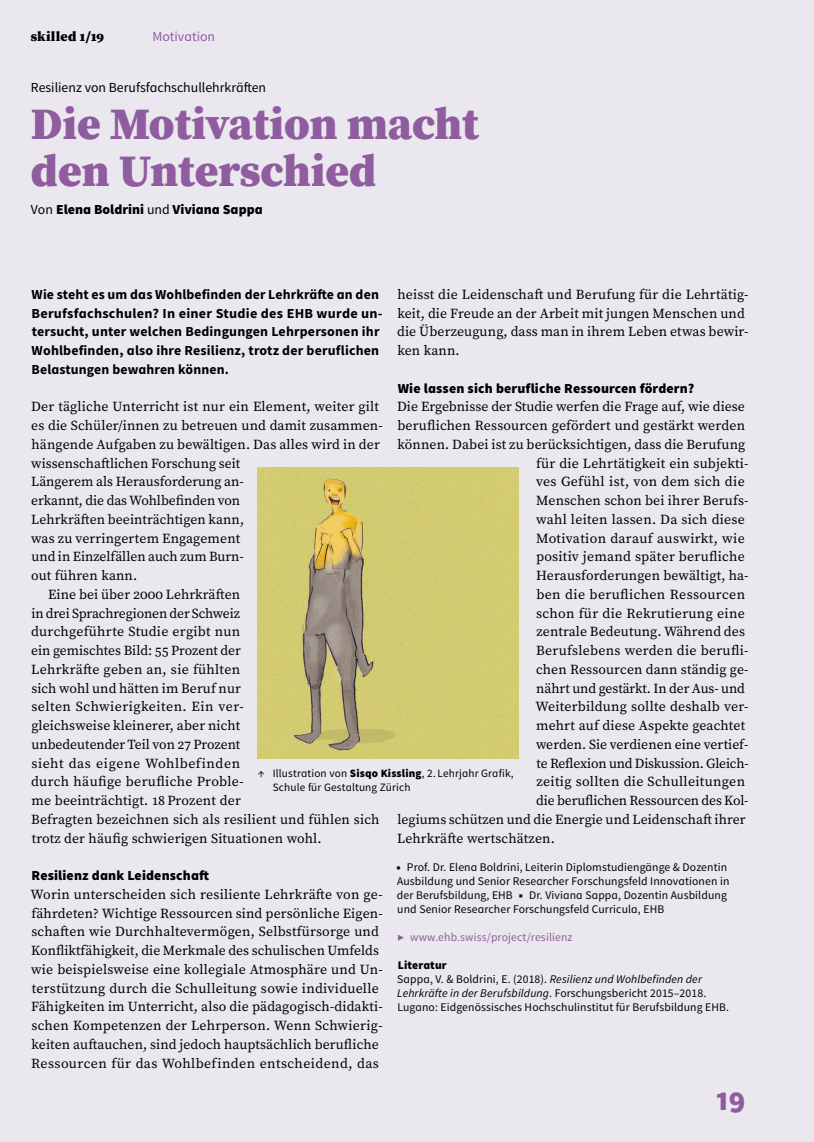
<style>
.page{position:relative;width:814px;height:1142px;background:#eae8ee}
.page>*{position:absolute;margin:0;border:0;box-sizing:border-box;transform-origin:0 0}
.H1-Titel-Artikel{font:900 45px/46.8px "Source Serif Pro";color:#8f5d9f}
.t1{font:900 30px "Source Sans Pro";color:#8f5d9f}
.P-Lauftext-ohne-Einz{font:13.8px/18.8px "Source Serif Pro";letter-spacing:.01em;color:#000}
.P-Lauftext{font:13.8px/18.8px "Source Serif Pro";letter-spacing:.01em;color:#000}
.P-Lead{font:700 13.8px/18.8px "Source Sans Pro";letter-spacing:.01em;color:#000}
.P-Zwischentitel{font:900 13.8px "Source Sans Pro";letter-spacing:.01em;color:#000}
.P-Obertitel{font:13.8px "Source Sans Pro";color:#000}
.P-Lauftext-ohne-Einz-2{font:13.8px "Source Serif Pro";letter-spacing:-.01em;color:#000}
.P-Autor{font:900 13.8px "Source Sans Pro";color:#000}
.H2-Kolumnentitel{font:900 13.8px "Source Serif Pro";letter-spacing:.02em;color:#000}
.H2-Kolumnentitel-2{font:13.8px "Source Sans Pro";color:#8f5d9f}
.P-Infos-nach-Text{font:11.7px/14.1px "Source Sans Pro";letter-spacing:.01em;color:#000}
.P-www-Links-nach-Tex{font:11.7px "Source Sans Pro";letter-spacing:.01em;color:#8f5d9f}
.P-Infos-nach-Text-2{font:900 11.7px "Source Sans Pro";letter-spacing:.01em;color:#000}
.Artefakt-Bildlegende{font:11.25px/14.1px "Source Sans Pro";letter-spacing:.015em;color:#000}
.s1{font-weight:400}
.s2{font-weight:900}
.s3{font-style:italic}
</style>
<div class="page">
<img style="left:258px;top:467px;width:260px;height:291px">
<h2 class="H2-Kolumnentitel" style="left:31px;top:27px;width:75px">skilled 1/19</h2>
<h2 class="H2-Kolumnentitel-2" style="left:152px;top:28px;width:64px">Motivation</h2>
<p class="P-Obertitel" style="left:31px;top:79px;width:237px">Resilienz von Berufsfachschullehrkräften</p>
<h1 class="H1-Titel-Artikel" style="left:31px;top:100px;width:449px">Die Motivation macht den Unterschied</h1>
<p class="P-Autor" style="left:31px;top:201px;width:233px"><span class="s1">Von</span> Elena Boldrini <span class="s1">und</span> Viviana Sappa</p>
<p class="P-Lauftext-ohne-Einz" style="left:397px;top:285px;width:353px">heisst die Leidenschaft und Berufung für die Lehrtätig&shy;keit, die Freude an der Arbeit mit jungen Menschen und die Überzeugung, dass man in ihrem Leben etwas bewir&shy;ken kann.</p>
<p class="P-Zwischentitel" style="left:398px;top:379px;width:298px">Wie lassen sich berufliche Ressourcen fördern?</p>
<p class="P-Lauftext-ohne-Einz" style="left:397px;top:397px;width:349px">Die Ergebnisse der Studie werfen die Frage auf, wie diese</p>
<p class="P-Lauftext-ohne-Einz" style="left:397px;top:416px;width:349px">beruflichen Ressourcen gefördert und gestärkt werden</p>
<p class="P-Lauftext-ohne-Einz" style="left:397px;top:435px;width:349px">können. Dabei ist zu berücksichtigen, dass die Berufung</p>
<p class="P-Lauftext-ohne-Einz" style="left:536px;top:453px;width:214px">für die Lehrtätigkeit ein subjekti-</p>
<p class="P-Lauftext-ohne-Einz" style="left:536px;top:472px;width:210px">ves Gefühl ist, von dem sich die</p>
<p class="P-Lauftext-ohne-Einz" style="left:536px;top:491px;width:214px">Menschen schon bei ihrer Berufs-</p>
<p class="P-Lauftext-ohne-Einz" style="left:536px;top:510px;width:210px">wahl leiten lassen. Da sich diese</p>
<p class="P-Lauftext-ohne-Einz" style="left:536px;top:528px;width:210px">Motivation darauf auswirkt, wie</p>
<p class="P-Lauftext-ohne-Einz" style="left:536px;top:547px;width:210px">positiv jemand später berufliche</p>
<p class="P-Lauftext-ohne-Einz" style="left:536px;top:566px;width:214px">Herausforderungen bewältigt, ha-</p>
<p class="P-Lauftext-ohne-Einz" style="left:536px;top:585px;width:210px">ben die beruflichen Ressourcen</p>
<p class="P-Lauftext-ohne-Einz" style="left:536px;top:603px;width:210px">schon für die Rekrutierung eine</p>
<p class="P-Lauftext-ohne-Einz" style="left:536px;top:622px;width:210px">zentrale Bedeutung. Während des</p>
<p class="P-Lauftext-ohne-Einz" style="left:536px;top:641px;width:214px">Berufslebens werden die berufli-</p>
<p class="P-Lauftext-ohne-Einz" style="left:536px;top:660px;width:214px">chen Ressourcen dann ständig ge-</p>
<p class="P-Lauftext-ohne-Einz" style="left:536px;top:678px;width:210px">nährt und gestärkt. In der Aus- und</p>
<p class="P-Lauftext-ohne-Einz" style="left:535px;top:697px;width:215px">Weiterbildung sollte deshalb ver-</p>
<p class="P-Lauftext-ohne-Einz" style="left:536px;top:716px;width:210px">mehrt auf diese Aspekte geachtet</p>
<p class="P-Lauftext-ohne-Einz" style="left:536px;top:735px;width:214px">werden. Sie verdienen eine vertief-</p>
<p class="P-Lauftext-ohne-Einz-2" style="left:536px;top:754px;width:213px">te Reflexion und Diskussion. Gleich-</p>
<p class="P-Lauftext-ohne-Einz" style="left:536px;top:772px;width:210px">zeitig sollten die Schulleitungen</p>
<p class="P-Lauftext-ohne-Einz" style="left:536px;top:791px;width:214px">die beruflichen Ressourcen des Kol-</p>
<p class="P-Lauftext-ohne-Einz" style="left:397px;top:810px;width:350px">legiums schützen und die Energie und Leidenschaft ihrer</p>
<p class="P-Lauftext-ohne-Einz" style="left:397px;top:828px;width:159px">Lehrkräfte wertschätzen.</p>
<p class="P-Infos-nach-Text" style="left:396px;top:860px;width:334px"><span class="s2">■</span> Prof. Dr. Elena Boldrini, Leiterin Diplomstudiengänge &amp; Dozentin Ausbildung und Senior Researcher Forschungsfeld Innovationen in der Berufsbildung, EHB <span class="s2">■</span> Dr. Viviana Sappa, Dozentin Ausbildung und Senior Researcher Forschungsfeld Curricula, EHB</p>
<p class="P-www-Links-nach-Tex" style="left:397px;top:930px;width:176px">▶ www.ehb.swiss/project/resilienz</p>
<p class="P-Infos-nach-Text-2" style="left:397px;top:957px;width:51px">Literatur</p>
<p class="P-Infos-nach-Text" style="left:397px;top:972px;width:333px">Sappa, V. &amp; Boldrini, E. (2018). <span class="s3">Resilienz und Wohlbefinden der<br>Lehrkräfte in der Berufsbildung</span>. Forschungsbericht 2015–2018.<br>Lugano: Eidgenössisches Hochschulinstitut für Berufsbildung EHB.</p>
<p class="P-Lead" style="left:32px;top:285px;width:352px">Wie steht es um das Wohlbefinden der Lehrkräfte an den Berufsfachschulen? In einer Studie des EHB wurde un&shy;tersucht, unter welchen Bedingungen Lehrpersonen ihr Wohlbefinden, also ihre Resilienz, trotz der beruflichen Belastungen bewahren können.</p>
<p class="P-Lauftext-ohne-Einz" style="left:31px;top:397px;width:353px">Der tägliche Unterricht ist nur ein Element, weiter gilt es die Schüler/innen zu betreuen und damit zusammen&shy;hängende Aufgaben zu bewältigen. Das alles wird in der wissenschaftlichen Forschung seit<br>Längerem als Herausforderung an-<br>erkannt, die das Wohlbefinden von<br>Lehrkräften beeinträchtigen kann,<br>was zu verringertem Engagement<br>und in Einzelfällen auch zum Burn-<br>out führen kann.</p>
<p class="P-Lauftext" style="left:31px;top:585px;width:349px;text-indent:17px">Eine bei über 2000 Lehrkräften<br>in drei Sprachregionen der Schweiz<br>durchgeführte Studie ergibt nun<br>ein gemischtes Bild: 55 Prozent der<br>Lehrkräfte geben an, sie fühlten<br>sich wohl und hätten im Beruf nur<br>selten Schwierigkeiten. Ein ver-<br>gleichsweise kleinerer, aber nicht<br>unbedeutender Teil von 27 Prozent<br>sieht das eigene Wohlbefinden<br>durch häufige berufliche Proble-<br>me beeinträchtigt. 18 Prozent der<br>Befragten bezeichnen sich als resilient und fühlen sich trotz der häufig schwierigen Situationen wohl.</p>
<p class="P-Zwischentitel" style="left:32px;top:866px;width:179px">Resilienz dank Leidenschaft</p>
<p class="P-Lauftext-ohne-Einz" style="left:31px;top:885px;width:353px">Worin unterscheiden sich resiliente Lehrkräfte von ge&shy;fährdeten? Wichtige Ressourcen sind persönliche Eigen&shy;schaften wie Durchhaltevermögen, Selbstfürsorge und Konfliktfähigkeit, die Merkmale des schulischen Umfelds wie beispielsweise eine kollegiale Atmosphäre und Un&shy;terstützung durch die Schulleitung sowie individuelle Fähigkeiten im Unterricht, also die pädagogisch-didakti&shy;schen Kompetenzen der Lehrperson. Wenn Schwierig&shy;keiten auftauchen, sind jedoch hauptsächlich berufliche Ressourcen für das Wohlbefinden entscheidend, das</p>
<p class="Artefakt-Bildlegende" style="left:273px;top:766px;width:242px;text-indent:-15px">↑ Illustration von <span class="s2">Sisqo Kissling</span>, 2. Lehrjahr Grafik,<br>Schule für Gestaltung Zürich</p>
<h2 class="t1" style="left:716px;top:1080px;width:31px">19</h2>
</div>
